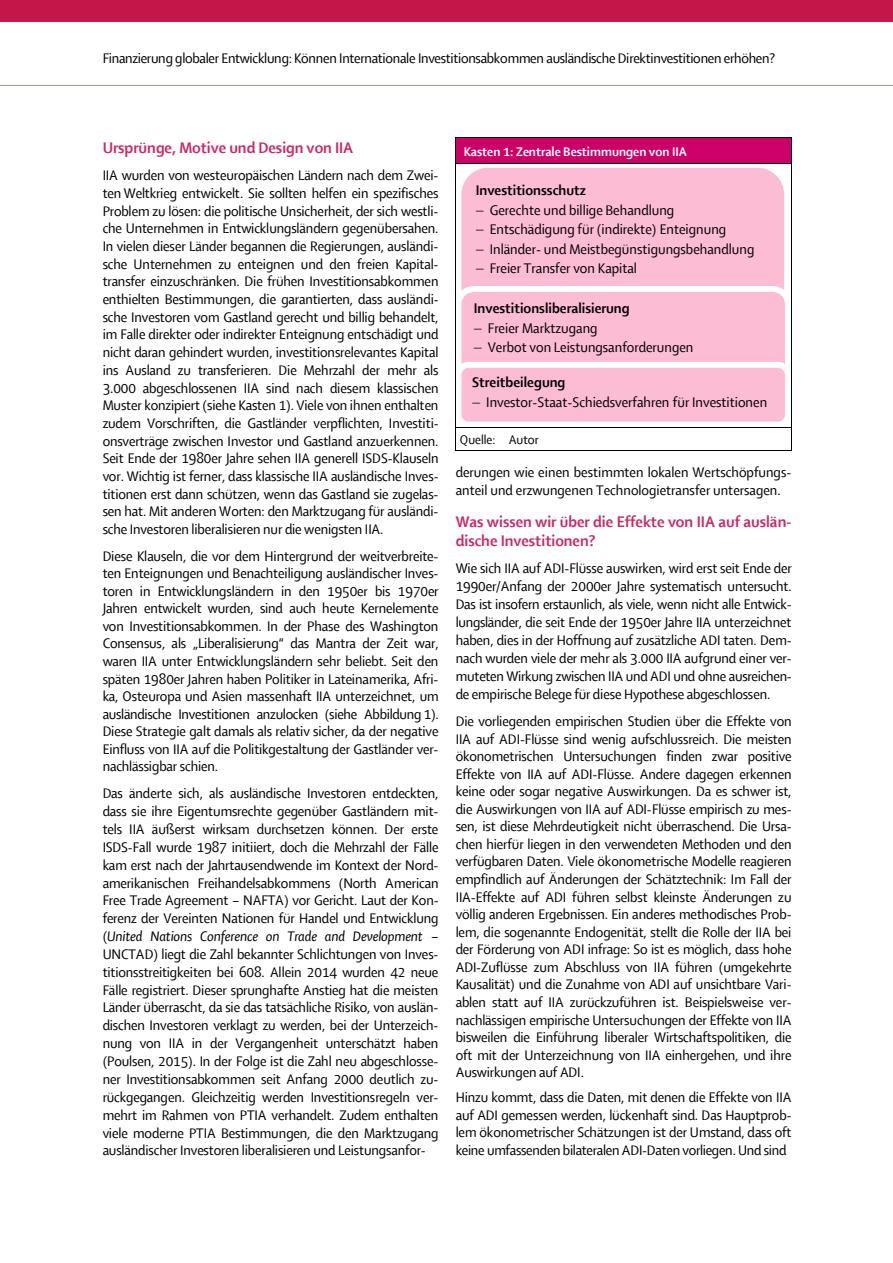
<style>
.page{position:relative;width:893px;height:1263px;background:#fff}
.page>*{position:absolute;margin:0;border:0;box-sizing:border-box;transform-origin:0 0}
.t1{font:700 16.5px/19.5px "Shaker R";color:#c92967}
.t2{font:15px/17.5px "Shaker R";letter-spacing:-.005em;color:#000;text-align:justify}
.t3{font:700 15px "Shaker R";color:#000}
.t4{font:700 13.5px "Shaker R";color:#fff}
.t5{font:13.5px "Shaker R";color:#000}
.s1{font-style:italic}
</style>
<div class="page">
<div style="left:0;top:0;width:893px;height:21px;background:#c51649"></div>
<hr style="left:0;top:85px;width:893px;height:1px;background:#9f988a">
<div style="left:456px;top:138px;width:335px;height:26px;background:#c06"></div>
<hr style="left:456px;top:137px;width:335px;height:1px;background:#000">
<div style="left:456px;top:164px;width:335px;height:263px;background:linear-gradient(to right,#fff,#fffefe)"></div>
<svg style="left:455px;top:137px;width:1px;height:27px"></svg>
<hr style="left:456px;top:164px;width:335px;height:1px;background:#000">
<svg style="left:791px;top:137px;width:1px;height:27px"></svg>
<hr style="left:455px;top:164px;width:1px;height:263px;background:#000">
<hr style="left:791px;top:164px;width:1px;height:263px;background:#000">
<div style="left:461px;top:168px;width:323px;height:162px;background:#fcbcd3;border-radius:27px"></div>
<svg style="left:455px;top:286px;width:337px;height:165px"></svg>
<p class="t2" style="left:103px;top:49px;width:674px">Finanzierung globaler Entwicklung: Können Internationale Investitionsabkommen ausländische Direktinvestitionen erhöhen?</p>
<p class="t1" style="left:103px;top:138px;width:252px">Ursprünge, Motive und Design von IIA</p>
<p class="t2" style="left:103px;top:167px;width:338px">IIA wurden von westeuropäischen Ländern nach dem Zwei&shy;ten Weltkrieg entwickelt. Sie sollten helfen ein spezifisches Problem zu lösen: die politische Unsicherheit, der sich westli&shy;che Unternehmen in Entwicklungsländern gegenübersahen.<br>In vielen dieser Länder begannen die Regierungen, ausländi&shy;sche Unternehmen zu enteignen und den freien Kapital&shy;transfer einzuschränken. Die frühen Investitionsabkommen enthielten Bestimmungen, die garantierten, dass ausländi&shy;sche Investoren vom Gastland gerecht und billig behandelt, im Falle direkter oder indirekter Enteignung entschädigt und nicht daran gehindert wurden, investitionsrelevantes Kapital ins Ausland zu transferieren. Die Mehrzahl der mehr als 3.000 abgeschlossenen IIA sind nach diesem klassischen Muster konzipiert (siehe Kasten 1). Viele von ihnen enthalten zudem Vorschriften, die Gastländer verpflichten, Investiti&shy;onsverträge zwischen Investor und Gastland anzuerkennen.<br>Seit Ende der 1980er Jahre sehen IIA generell ISDS-Klauseln vor. Wichtig ist ferner, dass klassische IIA ausländische Inves&shy;titionen erst dann schützen, wenn das Gastland sie zugelas&shy;sen hat. Mit anderen Worten: den Marktzugang für ausländi&shy;sche Investoren liberalisieren nur die wenigsten IIA.</p>
<p class="t2" style="left:103px;top:547px;width:338px">Diese Klauseln, die vor dem Hintergrund der weitverbreite&shy;ten Enteignungen und Benachteiligung ausländischer Inves&shy;toren in Entwicklungsländern in den 1950er bis 1970er Jahren entwickelt wurden, sind auch heute Kernelemente von Investitionsabkommen. In der Phase des Washington Consensus, als „Liberalisierung“ das Mantra der Zeit war, waren IIA unter Entwicklungsländern sehr beliebt. Seit den späten 1980er Jahren haben Politiker in Lateinamerika, Afri&shy;ka, Osteuropa und Asien massenhaft IIA unterzeichnet, um ausländische Investitionen anzulocken (siehe Abbildung 1).<br>Diese Strategie galt damals als relativ sicher, da der negative Einfluss von IIA auf die Politikgestaltung der Gastländer ver&shy;nachlässigbar schien.</p>
<p class="t2" style="left:103px;top:785px;width:338px">Das änderte sich, als ausländische Investoren entdeckten, dass sie ihre Eigentumsrechte gegenüber Gastländern mit&shy;tels IIA äußerst wirksam durchsetzen können. Der erste ISDS-Fall wurde 1987 initiiert, doch die Mehrzahl der Fälle kam erst nach der Jahrtausendwende im Kontext der Nord&shy;amerikanischen Freihandelsabkommens (North American Free Trade Agreement – NAFTA) vor Gericht. Laut der Kon&shy;ferenz der Vereinten Nationen für Handel und Entwicklung (<span class="s1">United Nations Conference on Trade and Development</span> – UNCTAD) liegt die Zahl bekannter Schlichtungen von Inves&shy;titionsstreitigkeiten bei 608. Allein 2014 wurden 42 neue Fälle registriert. Dieser sprunghafte Anstieg hat die meisten Länder überrascht, da sie das tatsächliche Risiko, von auslän&shy;dischen Investoren verklagt zu werden, bei der Unterzeich&shy;nung von IIA in der Vergangenheit unterschätzt haben (Poulsen, 2015). In der Folge ist die Zahl neu abgeschlosse&shy;ner Investitionsabkommen seit Anfang 2000 deutlich zu&shy;rückgegangen. Gleichzeitig werden Investitionsregeln ver&shy;mehrt im Rahmen von PTIA verhandelt. Zudem enthalten viele moderne PTIA Bestimmungen, die den Marktzugang ausländischer Investoren liberalisieren und Leistungsanfor-</p>
<p class="t4" style="left:464px;top:145px;width:225px">Kasten 1: Zentrale Bestimmungen von IIA</p>
<p class="t3" style="left:476px;top:183px;width:112px">Investitionsschutz</p>
<p class="t2" style="left:490px;top:201px;width:266px;line-height:19.5px;text-align:left">Gerechte und billige Behandlung Entschädigung für (indirekte) Enteignung Inländer- und Meistbegünstigungsbehandlung Freier Transfer von Kapital</p>
<p class="t3" style="left:474px;top:300px;width:157px">Investitionsliberalisierung</p>
<p class="t2" style="left:488px;top:318px;width:207px;line-height:19.5px">Freier Marktzugang<br>Verbot von Leistungsanforderungen</p>
<p class="t3" style="left:472px;top:375px;width:95px">Streitbeilegung</p>
<p class="t2" style="left:486px;top:394px;width:282px">Investor-Staat-Schiedsverfahren für Investitionen</p>
<p class="t5" style="left:460px;top:433px;width:80px">Quelle: Autor</p>
<p class="t2" style="left:456px;top:464px;width:337px;line-height:18px">derungen wie einen bestimmten lokalen Wertschöpfungs&shy;anteil und erzwungenen Technologietransfer untersagen.</p>
<p class="t1" style="left:456px;top:512px;width:338px">Was wissen wir über die Effekte von IIA auf auslän&shy;dische Investitionen?</p>
<p class="t2" style="left:456px;top:560px;width:338px;line-height:18px">Wie sich IIA auf ADI-Flüsse auswirken, wird erst seit Ende der 1990er/Anfang der 2000er Jahre systematisch untersucht.<br>Das ist insofern erstaunlich, als viele, wenn nicht alle Entwick&shy;lungsländer, die seit Ende der 1950er Jahre IIA unterzeichnet haben, dies in der Hoffnung auf zusätzliche ADI taten. Dem&shy;nach wurden viele der mehr als 3.000 IIA aufgrund einer ver&shy;muteten Wirkung zwischen IIA und ADI und ohne ausreichen&shy;de empirische Belege für diese Hypothese abgeschlossen.</p>
<p class="t2" style="left:456px;top:713px;width:337px">Die vorliegenden empirischen Studien über die Effekte von IIA auf ADI-Flüsse sind wenig aufschlussreich. Die meisten ökonometrischen Untersuchungen finden zwar positive Effekte von IIA auf ADI-Flüsse. Andere dagegen erkennen keine oder sogar negative Auswirkungen. Da es schwer ist, die Auswirkungen von IIA auf ADI-Flüsse empirisch zu mes&shy;sen, ist diese Mehrdeutigkeit nicht überraschend. Die Ursa&shy;chen hierfür liegen in den verwendeten Methoden und den verfügbaren Daten. Viele ökonometrische Modelle reagieren empfindlich auf Änderungen der Schätztechnik: Im Fall der IIA-Effekte auf ADI führen selbst kleinste Änderungen zu völlig anderen Ergebnissen. Ein anderes methodisches Prob&shy;lem, die sogenannte Endogenität, stellt die Rolle der IIA bei der Förderung von ADI infrage: So ist es möglich, dass hohe ADI-Zuflüsse zum Abschluss von IIA führen (umgekehrte Kausalität) und die Zunahme von ADI auf unsichtbare Vari&shy;ablen statt auf IIA zurückzuführen ist. Beispielsweise ver&shy;nachlässigen empirische Untersuchungen der Effekte von IIA bisweilen die Einführung liberaler Wirtschaftspolitiken, die oft mit der Unterzeichnung von IIA einhergehen, und ihre Auswirkungen auf ADI.</p>
<p class="t2" style="left:456px;top:1089px;width:337px">Hinzu kommt, dass die Daten, mit denen die Effekte von IIA auf ADI gemessen werden, lückenhaft sind. Das Hauptprob&shy;lem ökonometrischer Schätzungen ist der Umstand, dass oft keine umfassenden bilateralen ADI-Daten vorliegen. Und sind</p>
</div>
